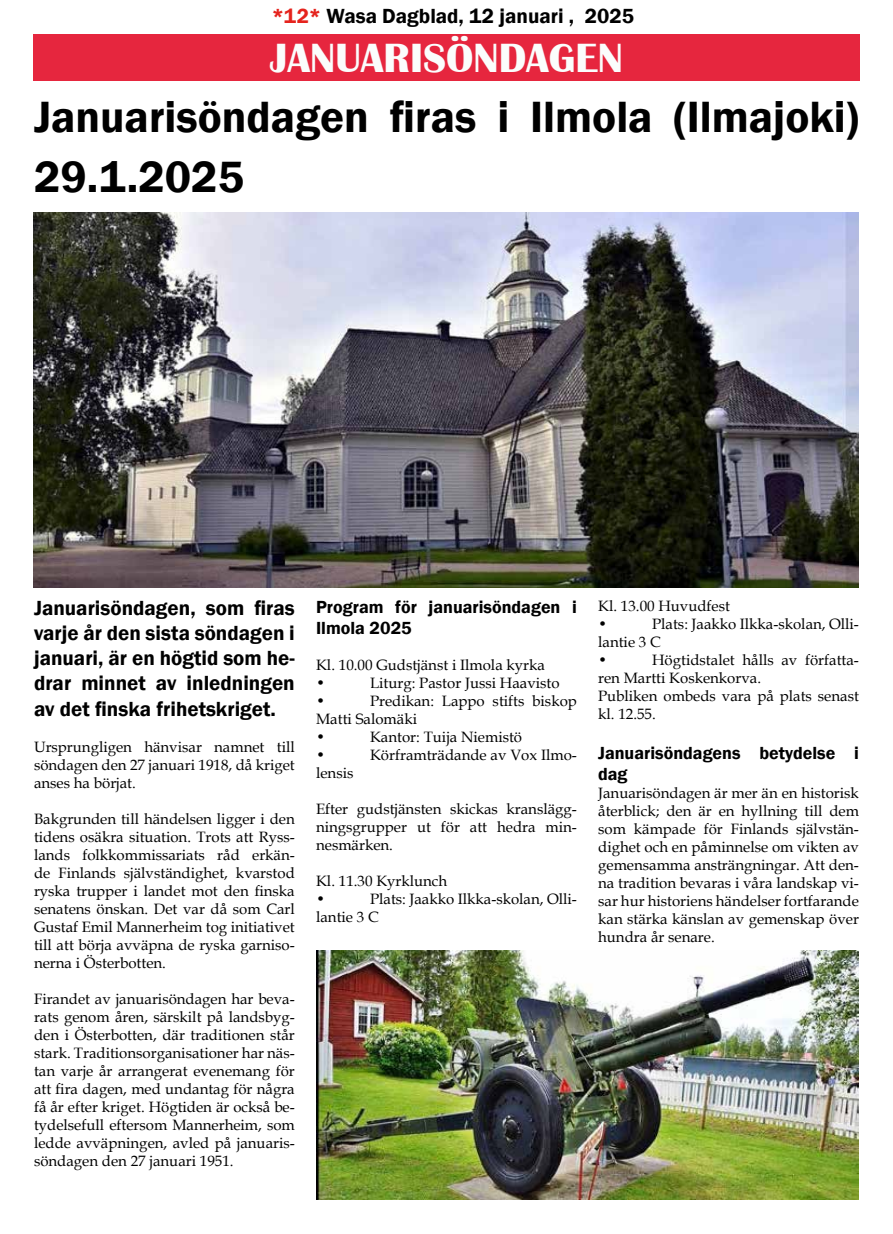
<style>
.page{position:relative;width:893px;height:1234px;background:#fff}
.page>*{position:absolute;margin:0;border:0;box-sizing:border-box;transform-origin:0 0}
.t1{font:600 45px/59.4px "Franklin Gothic";color:#000}
.t2{font:700 42px "Britannic";color:#fbfdfc}
.t3{font:600 21px/25.2px "Franklin Gothic";color:#000;text-align:justify}
.t4{font:600 18px/21.6px "Franklin Gothic";color:#000}
.t5{font:15px/18px "Book Antiqua";color:#000}
.s1{color:#e5231d}
</style>
<div class="page">
<div style="left:33px;top:34px;width:826px;height:47px;background:#e6263e"></div>
<img style="left:34px;top:213px;width:824px;height:374px">
<img style="left:316px;top:950px;width:543px;height:249px">
<h3 class="t3" style="left:272px;top:4px;width:364px"><span class="s1">*12*</span> Wasa Dagblad, 12 januari , 2025</h3>
<h2 class="t2" style="left:270px;top:34px;width:354px">JANUARISÖNDAGEN</h2>
<h1 class="t1" style="left:34px;top:88px;width:826px">Januarisöndagen firas i Ilmola (Ilmajoki)<br>29.1.2025</h1>
<h3 class="t3" style="left:34px;top:595px;width:262px">Januarisöndagen, som firas varje år den sista söndagen i januari, är en högtid som he&shy;drar minnet av inledningen av det finska frihetskriget.</h3>
<p class="t5" style="left:34px;top:737px;width:262px;text-align:justify">Ursprungligen hänvisar namnet till söndagen den 27 januari 1918, då kriget anses ha börjat.</p>
<p class="t5" style="left:34px;top:809px;width:262px;text-align:justify">Bakgrunden till händelsen ligger i den tidens osäkra situation. Trots att Ryss&shy;lands folkkommissariats råd erkän&shy;de Finlands självständighet, kvarstod ryska trupper i landet mot den finska senatens önskan. Det var då som Carl Gustaf Emil Mannerheim tog initiativet till att börja avväpna de ryska garniso&shy;nerna i Österbotten.</p>
<p class="t5" style="left:34px;top:989px;width:262px;text-align:justify">Firandet av januarisöndagen har beva&shy;rats genom åren, särskilt på landsbyg&shy;den i Österbotten, där traditionen står stark. Traditionsorganisationer har näs&shy;tan varje år arrangerat evenemang för att fira dagen, med undantag för några få år efter kriget. Högtiden är också be&shy;tydelsefull eftersom Mannerheim, som ledde avväpningen, avled på januaris&shy;söndagen den 27 januari 1951.</p>
<p class="t4" style="left:316px;top:596px;width:262px">Program för januarisöndagen i<br>Ilmola 2025</p>
<p class="t5" style="left:316px;top:655px;width:230px">Kl. 10.00 Gudstjänst i Ilmola kyrka •</p>
<p class="t5" style="left:370px;top:673px;width:191px">Liturg: Pastor Jussi Haavisto</p>
<p class="t5" style="left:316px;top:691px;width:262px;text-indent:54px">Predikan: Lappo stifts biskop<br>Matti Salomäki<br>•</p>
<p class="t5" style="left:316px;top:691px;width:11px">•</p>
<p class="t5" style="left:370px;top:727px;width:154px">Kantor: Tuija Niemistö</p>
<p class="t5" style="left:316px;top:745px;width:11px">•</p>
<p class="t5" style="left:370px;top:745px;width:208px">Körframträdande av Vox Ilmo-</p>
<p class="t5" style="left:316px;top:763px;width:39px">lensis</p>
<p class="t5" style="left:316px;top:799px;width:262px;text-align:justify">Efter gudstjänsten skickas kranslägg&shy;ningsgrupper ut för att hedra min&shy;nesmärken.</p>
<p class="t5" style="left:316px;top:871px;width:133px">Kl. 11.30 Kyrklunch •</p>
<p class="t5" style="left:316px;top:889px;width:262px;text-indent:54px">Plats: Jaakko Ilkka-skolan, Olli&shy;lantie 3 C</p>
<p class="t5" style="left:598px;top:596px;width:133px">Kl. 13.00 Huvudfest •</p>
<p class="t5" style="left:598px;top:614px;width:262px;text-indent:54px">Plats: Jaakko Ilkka-skolan, Olli&shy;lantie 3 C<br>•</p>
<p class="t5" style="left:598px;top:650px;width:262px;text-indent:54px">Högtidstalet hålls av författa&shy;ren Martti Koskenkorva.<br>Publiken ombeds vara på plats senast kl. 12.55.</p>
<p class="t4" style="left:598px;top:741px;width:262px">Januarisöndagens betydelse i dag</p>
<p class="t5" style="left:598px;top:783px;width:262px;text-align:justify">Januarisöndagen är mer än en historisk återblick; den är en hyllning till dem som kämpade för Finlands självstän&shy;dighet och en påminnelse om vikten av gemensamma ansträngningar. Att den&shy;na tradition bevaras i våra landskap vi&shy;sar hur historiens händelser fortfarande kan stärka känslan av gemenskap över hundra år senare.</p>
</div>
